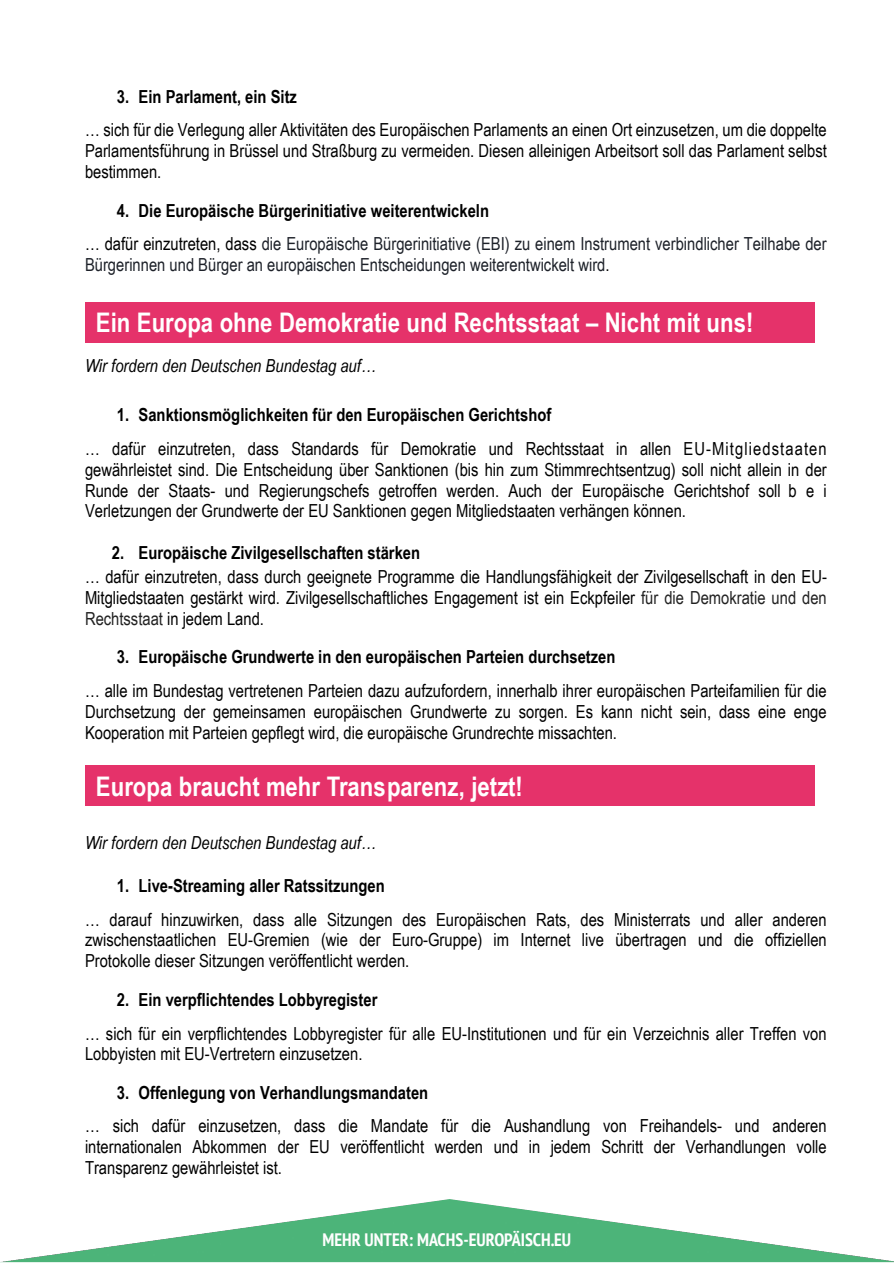
<style>
.page{position:relative;width:894px;height:1263px;background:#fff}
.page>*{position:absolute;margin:0;border:0;box-sizing:border-box;transform-origin:0 0}
.t1{font:700 27px "Arial Narrow";color:#fff}
.t2{font:18px/20.7px "Arial Narrow";color:#000;text-align:justify}
.t3{font:700 18px "Arial Narrow";color:#000}
.t4{font:18px/33.5px "Arial Narrow";color:#1d2129}
.t5{font:italic 18px "Arial Narrow";color:#000}
.t6{font:700 condensed 18px "PT Sans";color:#fffefe}
.s1{font-weight:700;color:#000}
.s2{color:#000}
.s3{color:#222}
</style>
<div class="page">
<div style="left:85px;top:302px;width:729px;height:40px;background:#e5326a"></div>
<div style="left:85px;top:766px;width:729px;height:40px;background:#e5326a"></div>
<img style="left:1px;top:1199px;width:892px;height:63px">
<p class="t3" style="left:117px;top:90px;width:181px">3. Ein Parlament, ein Sitz</p>
<p class="t2" style="left:85px;top:121px;width:743px">… sich für die Verlegung aller Aktivitäten des Europäischen Parlaments an einen Ort einzusetzen, um die doppelte Parlamentsführung in Brüssel und Straßburg zu vermeiden. Diesen alleinigen Arbeitsort soll das Parlament selbst bestimmen.</p>
<p class="t4" style="left:85px;top:195px;width:743px;text-indent:32px"><span class="s1">4. Die Europäische Bürgerinitiative weiterentwickeln<br></span><span class="s2">… dafür einzutreten, dass</span> die Europäische Bürgerinitiative (EBI) zu einem Instrument verbindlicher Teilhabe der</p>
<p class="t4" style="left:85px;top:249px;width:526px">Bürgerinnen und Bürger an europäischen Entscheidungen weiterentwickelt wird<span class="s2">.</span></p>
<h1 class="t1" style="left:96px;top:313px;width:659px">Ein Europa ohne Demokratie und Rechtsstaat – Nicht mit uns!</h1>
<p class="t5" style="left:85px;top:359px;width:292px">Wir fordern den Deutschen Bundestag auf…</p>
<p class="t3" style="left:117px;top:408px;width:436px">1. Sanktionsmöglichkeiten für den Europäischen Gerichtshof</p>
<p class="t2" style="left:85px;top:440px;width:743px">… dafür einzutreten, dass Standards für Demokratie und Rechtsstaat in allen EU-Mitgliedstaaten gewährleistet sind. Die Entscheidung über Sanktionen (bis hin zum Stimmrechtsentzug) soll nicht allein in der Runde der Staats- und Regierungschefs getroffen werden. Auch der Europäische Gerichtshof soll b e i Verletzungen der Grundwerte der EU Sanktionen gegen Mitgliedstaaten verhängen können.</p>
<p class="t3" style="left:112px;top:545px;width:310px">2. Europäische Zivilgesellschaften stärken</p>
<p class="t2" style="left:85px;top:568px;width:743px">… dafür einzutreten, dass durch geeignete Programme die Handlungsfähigkeit der Zivilgesellschaft in den EU-Mitgliedstaaten gestärkt wird. Zivilgesellschaftliches Engagement ist ein Eckpfeiler <span class="s3">für die Demokratie und den Rechtsstaat</span> in jedem Land.</p>
<p class="t3" style="left:117px;top:650px;width:500px">3. Europäische Grundwerte in den europäischen Parteien durchsetzen</p>
<p class="t2" style="left:85px;top:682px;width:743px">… alle im Bundestag vertretenen Parteien dazu aufzufordern, innerhalb ihrer europäischen Parteifamilien für die Durchsetzung der gemeinsamen europäischen Grundwerte zu sorgen. Es kann nicht sein, dass eine enge Kooperation mit Parteien gepflegt wird, die europäische Grundrechte missachten.</p>
<h1 class="t1" style="left:96px;top:776px;width:428px">Europa braucht mehr Transparenz, jetzt!</h1>
<p class="t5" style="left:85px;top:836px;width:292px">Wir fordern den Deutschen Bundestag auf…</p>
<p class="t3" style="left:117px;top:879px;width:269px">1. Live-Streaming aller Ratssitzungen</p>
<p class="t2" style="left:85px;top:911px;width:743px">… darauf hinzuwirken, dass alle Sitzungen des Europäischen Rats, des Ministerrats und aller anderen zwischenstaatlichen EU-Gremien (wie der Euro-Gruppe) im Internet live übertragen und die offiziellen Protokolle dieser Sitzungen veröffentlicht werden.</p>
<p class="t3" style="left:117px;top:993px;width:262px">2. Ein verpflichtendes Lobbyregister</p>
<p class="t2" style="left:85px;top:1025px;width:743px">… sich für ein verpflichtendes Lobbyregister für alle EU-Institutionen und für ein Verzeichnis aller Treffen von<br>Lobbyisten mit EU-Vertretern einzusetzen.</p>
<p class="t3" style="left:117px;top:1085px;width:313px">3. Offenlegung von Verhandlungsmandaten</p>
<p class="t2" style="left:85px;top:1117px;width:743px">… sich dafür einzusetzen, dass die Mandate für die Aushandlung von Freihandels- und anderen internationalen Abkommen der EU veröffentlicht werden und in jedem Schritt der Verhandlungen volle Transparenz gewährleistet ist.</p>
<p class="t6" style="left:322px;top:1232px;width:250px">MEHR UNTER: MACHS-EUROPÄISCH.EU</p>
</div>
